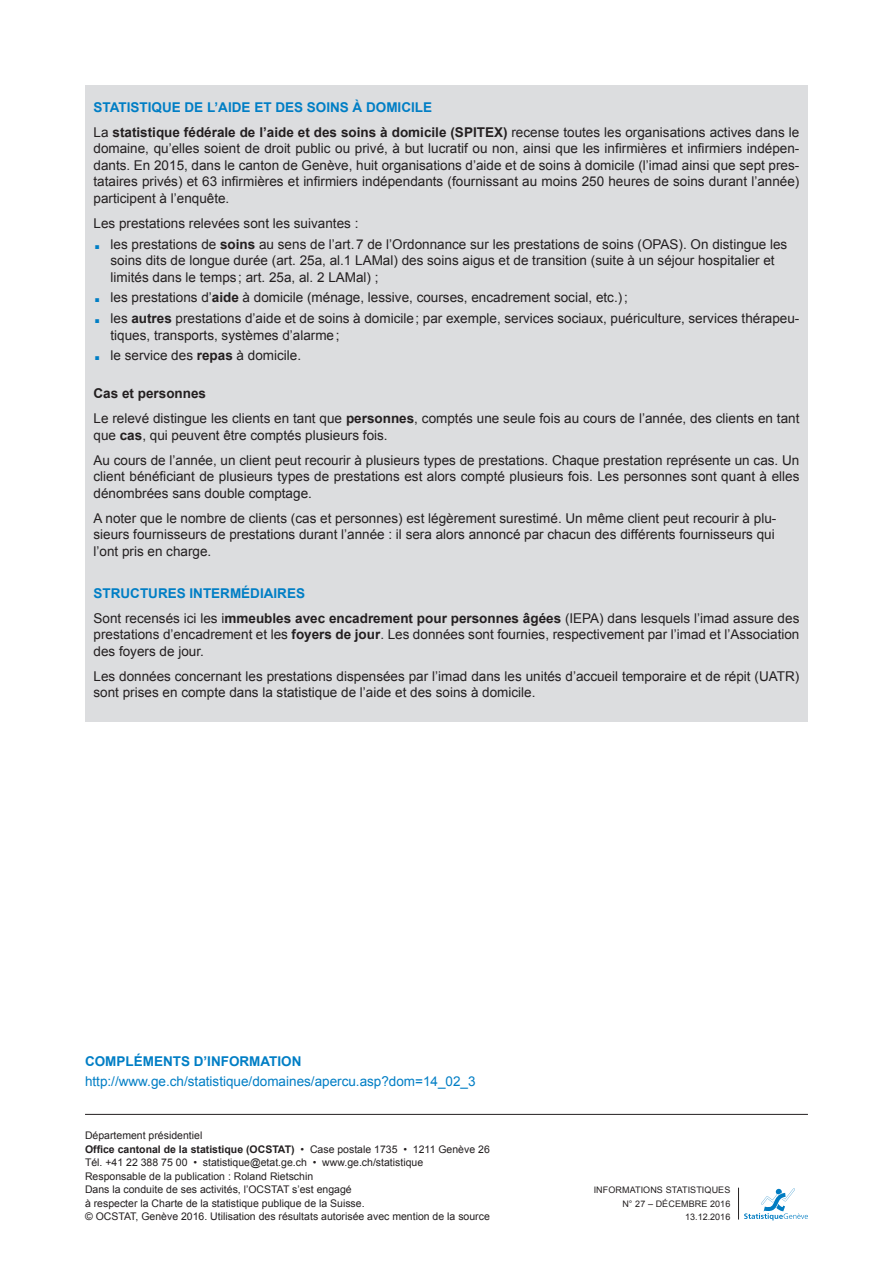
<style>
.page{position:relative;width:893px;height:1263px;background:#fff}
.page>*{position:absolute;margin:0;border:0;box-sizing:border-box;transform-origin:0 0}
.t1{font:13.5px/16.5px "Arial";color:#231f20}
.t2{font:700 13.5px/25px "Arial";color:#231f20}
.t3{font:13.5px "Arial";color:#007ec5}
.t4{font:700 13.5px "Arial";color:#007ec5}
.t5{font:10.5px/13.5px "Arial";color:#231f20}
.t6{font:9px/13.5px "Arial";letter-spacing:.01em;color:#231f20;text-align:right}
.s1{color:#007ec5}
.s2{font-weight:400}
.s3{font-weight:700;font-size:27px;color:#007ec5}
.s4{font-weight:700}
.s5{font-weight:700;color:#007ec5}
</style>
<div class="page">
<hr style="left:85px;top:1114px;width:723px;height:1px;background:#231f20">
<svg style="left:744px;top:1188px;width:64px;height:32px"></svg>
<hr style="left:738px;top:1188px;width:1px;height:31px;background:#231f20">
<div style="left:85px;top:85px;width:723px;height:637px;background:#dcdddf"></div>
<p class="t2" style="left:94px;top:95px;width:707px"><span class="s1">statistique de l’aide et des soins à domicile<br></span><span class="s2">La</span> statistique fédérale de l’aide et des soins à domicile (SPITEX) <span class="s2">recense toutes les organisations actives dans le</span></p>
<p class="t1" style="left:94px;top:141px;width:707px;text-align:justify">domaine, qu’elles soient de droit public ou privé, à but lucratif ou non, ainsi que les infirmières et infirmiers indépen&shy;dants. En 2015, dans le canton de Genève, huit organisations d’aide et de soins à domicile (l’imad ainsi que sept pres&shy;tataires privés) et 63 infirmières et infirmiers indépendants (fournissant au moins 250 heures de soins durant l’année) participent à l’enquête.</p>
<p class="t1" style="left:94px;top:213px;width:695px;line-height:20.7px">Les prestations relevées sont les suivantes :<br><span class="s3">.</span> les prestations de <span class="s4">soins</span> au sens de l’art.7 de l’Ordonnance sur les prestations de soins (OPAS). On distingue les</p>
<p class="t1" style="left:111px;top:252px;width:666px">soins dits de longue durée (art. 25a, al.1 LAMal) des soins aigus et de transition (suite à un séjour hospitalier et limités dans le temps ; art. 25a, al. 2 LAMal) ;</p>
<p class="t1" style="left:94px;top:287px;width:707px;line-height:20.7px"><span class="s3">.</span> les prestations d’<span class="s4">aide</span> à domicile (ménage, lessive, courses, encadrement social, etc.);<br><span class="s3">.</span> les <span class="s4">autres</span> prestations d’aide et de soins à domicile; par exemple, services sociaux, puériculture, services thérapeu-</p>
<p class="t1" style="left:94px;top:325px;width:248px;line-height:20.7px;text-indent:17px">tiques, transports, systèmes d’alarme; <span class="s3">.</span> le service des <span class="s4">repas</span> à domicile.</p>
<p class="t1" style="left:94px;top:381px;width:707px;line-height:25px"><span class="s4">Cas et personnes<br></span>Le relevé distingue les clients en tant que <span class="s4">personnes</span>, comptés une seule fois au cours de l’année, des clients en tant</p>
<p class="t1" style="left:94px;top:423px;width:707px;line-height:25px">que <span class="s4">cas</span>, qui peuvent être comptés plusieurs fois.<br>Au cours de l’année, un client peut recourir à plusieurs types de prestations. Chaque prestation représente un cas. Un</p>
<p class="t1" style="left:94px;top:468px;width:707px">client bénéficiant de plusieurs types de prestations est alors compté plusieurs fois. Les personnes sont quant à elles dénombrées sans double comptage.</p>
<p class="t1" style="left:94px;top:510px;width:684px">A noter que le nombre de clients (cas et personnes) est légèrement surestimé. Un même client peut recourir à plu&shy;sieurs fournisseurs de prestations durant l’année : il sera alors annoncé par chacun des différents fournisseurs qui l’ont pris en charge.</p>
<p class="t4" style="left:94px;top:584px;width:11px">STRUCTURES</p>
<p class="t1" style="left:94px;top:581px;width:707px;line-height:25px;text-indent:96px"><span class="s5">INTERMÉDIAIRES<br></span>Sont recensés ici les i<span class="s4">mmeubles avec encadrement pour personnes âgées</span> (IEPA) dans lesquels l’imad assure des</p>
<p class="t1" style="left:94px;top:626px;width:707px">prestations d’encadrement et les <span class="s4">foyers de jour</span>. Les données sont fournies, respectivement par l’imad et l’Association des foyers de jour.</p>
<p class="t1" style="left:94px;top:668px;width:707px">Les données concernant les prestations dispensées par l’imad dans les unités d’accueil temporaire et de répit (UATR) sont prises en compte dans la statistique de l’aide et des soins à domicile.</p>
<p class="t4" style="left:85px;top:1052px;width:218px">Compléments d’information</p>
<p class="t3" style="left:85px;top:1072px;width:392px">http://www.ge.ch/statistique/domaines/apercu.asp?dom=14_02_3</p>
<p class="t5" style="left:85px;top:1129px;width:406px">Département présidentiel<br><span class="s4">Office cantonal de la statistique (OCSTAT)</span> • Case postale 1735 • 1211 Genève 26<br>Tél. +41 22 388 75 00 • statistique@etat.ge.ch • www.ge.ch/statistique<br>Responsable de la publication : Roland Rietschin<br>Dans la conduite de ses activités, l’OCSTAT s’est engagé<br>à respecter la Charte de la statistique publique de la Suisse.<br>© OCSTAT, Genève 2016. Utilisation des résultats autorisée avec mention de la source</p>
<p class="t6" style="left:594px;top:1183px;width:43px">Informatio</p>
<p class="t6" style="left:650px;top:1183px;width:21px">ns statisti</p>
<p class="t6" style="left:622px;top:1183px;width:109px">qu es<br>N° 27 – décembre 2016<br>13.12.2016</p>
</div>
